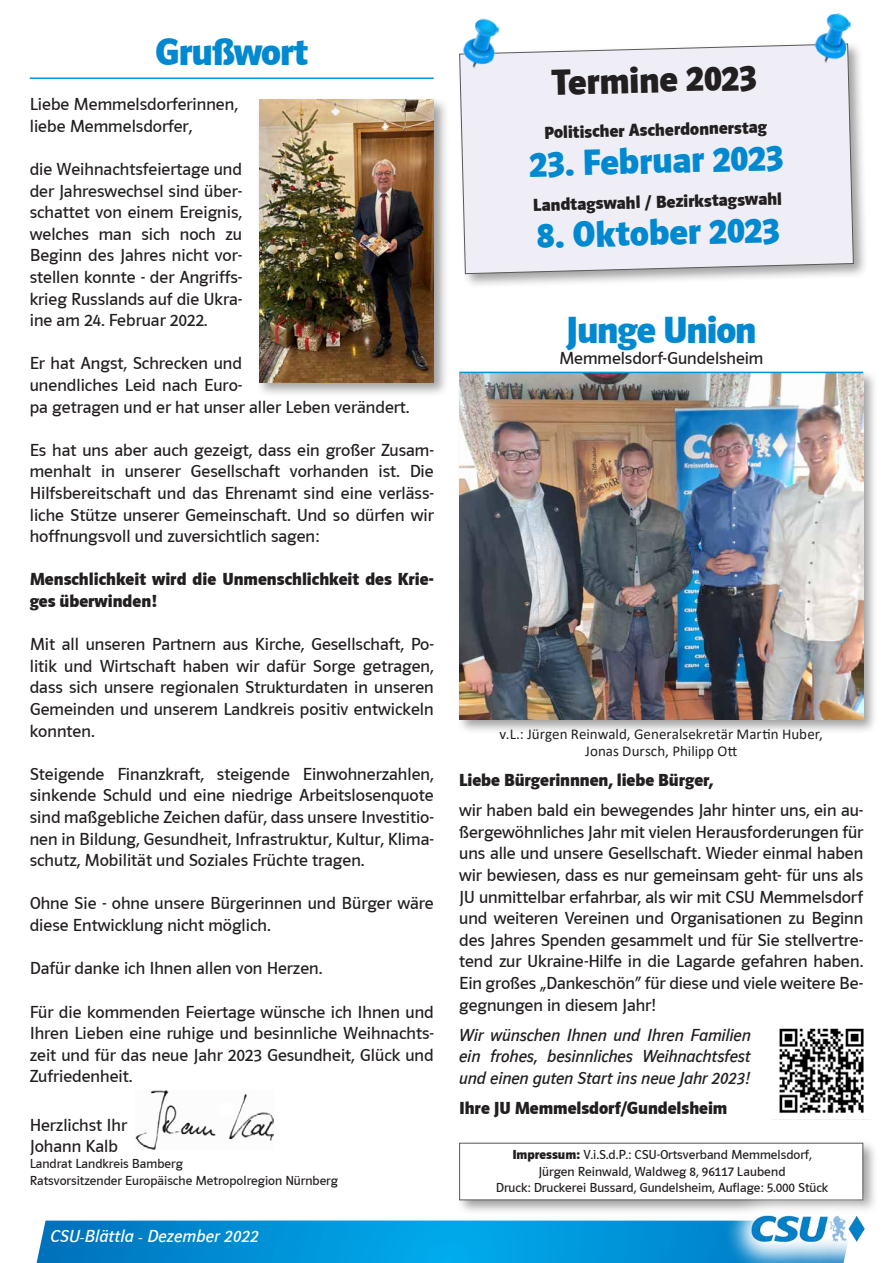
<style>
.page{position:relative;width:893px;height:1263px;background:#fff}
.page>*{position:absolute;margin:0;border:0;box-sizing:border-box;transform-origin:0 0}
.t1{font:39px "CSU Schrift Bold";letter-spacing:-.025em;color:#0089d0}
.t2{font:37.5px "CSU Schrift Bold";color:#0089d0}
.t3{font:37.5px "CSU Schrift Bold";color:#231f20}
.t4{font:18px/21.6px "CSU Schrift Regular";color:#231f20;text-align:justify}
.t5{font:18px/21.6px "CSU Schrift Bold";color:#231f20}
.t6{font:18px/21.6px "CSU Schrift Italic";letter-spacing:-.01em;color:#231f20;text-align:justify}
.t7{font:18px "CSU Schrift Italic";letter-spacing:.01em;color:#fff}
.t8{font:15px/16.5px "Calibri";color:#231f20;text-align:center}
.t9{font:13.5px/16.2px "CSU Schrift Regular";color:#231f20;text-align:center}
.s1{font-family:"Mistral"}
.s2{font-family:"CSU Schrift Bold"}
</style>
<div class="page">
<div style="left:456px;top:370px;width:423px;height:365px;background:#231f20;opacity:.42"></div>
<img style="left:459px;top:373px;width:404px;height:346px">
<div style="left:456px;top:1140px;width:423px;height:75px;background:#231f20;opacity:.42"></div>
<div style="left:459px;top:1143px;width:404px;height:57px;background:#fff;border:1px solid #58595b"></div>
<svg style="left:36px;top:1220px;width:687px;height:43px;background:#0594d7"></svg>
<svg style="left:723px;top:1187px;width:156px;height:76px"></svg>
<img style="left:750px;top:1215px;width:116px;height:27px">
<img style="left:136px;top:1090px;width:138px;height:60px">
<div style="left:256px;top:96px;width:193px;height:302px;background:#231f20;opacity:.42"></div>
<img style="left:259px;top:99px;width:175px;height:284px">
<div style="left:456px;top:41px;width:413px;height:248px;background:#231f20;opacity:.42"></div>
<svg style="left:459px;top:43px;width:395px;height:231px;background:#ecebf2"></svg>
<img style="left:462px;top:18px;width:37px;height:51px">
<img style="left:814px;top:13px;width:37px;height:51px">
<hr style="left:30px;top:77px;width:404px;height:2px;background:#0099d7">
<hr style="left:459px;top:372px;width:404px;height:1px;background:#0099d7">
<img style="left:779px;top:1028px;width:85px;height:85px">
<h1 class="t1" style="left:155px;top:30px;width:154px">Grußwort</h1>
<p class="t4" style="left:30px;top:94px;width:210px">Liebe Memmelsdorferinnen, liebe Memmelsdorfer,</p>
<p class="t4" style="left:30px;top:158px;width:214px">die Weihnachtsfeiertage und der Jahreswechsel sind über&shy;schattet von einem Ereignis, welches man sich noch zu Beginn des Jahres nicht vor&shy;stellen konnte - der Angriffs&shy;krieg Russlands auf die Ukra&shy;ine am 24. Februar 2022.</p>
<p class="t4" style="left:30px;top:353px;width:381px;text-align:left">Er hat Angst, Schrecken und<br>unendliches Leid nach Euro-<br>pa getragen und er hat unser aller Leben verändert.</p>
<p class="t4" style="left:30px;top:439px;width:405px">Es hat uns aber auch gezeigt, dass ein großer Zusam&shy;menhalt in unserer Gesellschaft vorhanden ist. Die Hilfsbereitschaft und das Ehrenamt sind eine verläss&shy;liche Stütze unserer Gemeinschaft. Und so dürfen wir hoffnungsvoll und zuversichtlich sagen:</p>
<p class="t5" style="left:30px;top:569px;width:405px">Menschlichkeit wird die Unmenschlichkeit des Krie&shy;ges überwinden!</p>
<p class="t4" style="left:30px;top:634px;width:405px">Mit all unseren Partnern aus Kirche, Gesellschaft, Po&shy;litik und Wirtschaft haben wir dafür Sorge getragen, dass sich unsere regionalen Strukturdaten in unseren Gemeinden und unserem Landkreis positiv entwickeln konnten.</p>
<p class="t4" style="left:30px;top:763px;width:405px">Steigende Finanzkraft, steigende Einwohnerzahlen, sinkende Schuld und eine niedrige Arbeitslosenquote sind maßgebliche Zeichen dafür, dass unsere Investitio&shy;nen in Bildung, Gesundheit, Infrastruktur, Kultur, Klima&shy;schutz, Mobilität und Soziales Früchte tragen.</p>
<p class="t4" style="left:30px;top:893px;width:405px">Ohne Sie - ohne unsere Bürgerinnen und Bürger wäre diese Entwicklung nicht möglich.</p>
<p class="t4" style="left:30px;top:958px;width:294px">Dafür danke ich Ihnen allen von Herzen.</p>
<p class="t4" style="left:30px;top:1001px;width:405px">Für die kommenden Feiertage wünsche ich Ihnen und Ihren Lieben eine ruhige und besinnliche Weihnachts&shy;zeit und für das neue Jahr 2023 Gesundheit, Glück und Zufriedenheit.</p>
<p class="t4" style="left:30px;top:1114px;width:99px">Herzlichst Ihr<br>Johann Kalb</p>
<p class="t9" style="left:30px;top:1156px;width:310px;text-align:left">Landrat Landkreis Bamberg<br>Ratsvorsitzender Europäische Metropolregion Nürnberg</p>
<p class="t7" style="left:51px;top:1226px;width:210px">CSU<span class="s1">-</span>Blättla <span class="s1">-</span> Dezember 2022</p>
<h2 class="t3" style="left:551px;top:60px;width:207px;rotate:-1deg">Termine 2023</h2>
<p class="t5" style="left:544px;top:121px;width:224px;rotate:-1deg">Politischer Ascherdonnerstag</p>
<h2 class="t2" style="left:529px;top:142px;width:256px;rotate:-1deg">23. Februar 2023</h2>
<p class="t5" style="left:533px;top:193px;width:250px;rotate:-1deg">Landtagswahl / Bezirkstagswahl</p>
<h2 class="t2" style="left:536px;top:213px;width:245px;rotate:-1deg">8. Oktober 2023</h2>
<h1 class="t1" style="left:566px;top:308px;width:192px">Junge Union</h1>
<p class="t4" style="left:559px;top:347px;width:206px">Memmelsdorf-Gundelsheim</p>
<p class="t8" style="left:500px;top:726px;width:325px">v.L.: Jürgen Reinwald, Generalsekretär Martin Huber,<br>Jonas Dursch, Philipp Ott</p>
<p class="t5" style="left:459px;top:769px;width:256px">Liebe Bürgerinnnen, liebe Bürger,</p>
<p class="t4" style="left:459px;top:799px;width:405px">wir haben bald ein bewegendes Jahr hinter uns, ein au&shy;ßergewöhnliches Jahr mit vielen Herausforderungen für uns alle und unsere Gesellschaft. Wieder einmal haben wir bewiesen, dass es nur gemeinsam geht- für uns als JU unmittelbar erfahrbar, als wir mit CSU Memmelsdorf und weiteren Vereinen und Organisationen zu Beginn des Jahres Spenden gesammelt und für Sie stellvertre&shy;tend zur Ukraine-Hilfe in die Lagarde gefahren haben.<br>Ein großes „Dankeschön“ für diese und viele weitere Be&shy;gegnungen in diesem Jahr!</p>
<p class="t6" style="left:459px;top:1024px;width:293px">Wir wünschen Ihnen und Ihren Familien ein frohes, besinnliches Weihnachtsfest und einen guten Start ins neue Jahr 2023!</p>
<p class="t5" style="left:459px;top:1097px;width:270px">Ihre JU Memmelsdorf/Gundelsheim</p>
<p class="t9" style="left:496px;top:1147px;width:334px"><span class="s2">Impressum:</span> V.i.S.d.P.: CSU-Ortsverband Memmelsdorf,<br>Jürgen Reinwald, Waldweg 8, 96117 Laubend<br>Druck: Druckerei Bussard, Gundelsheim, Auflage: 5.000 Stück</p>
</div>
